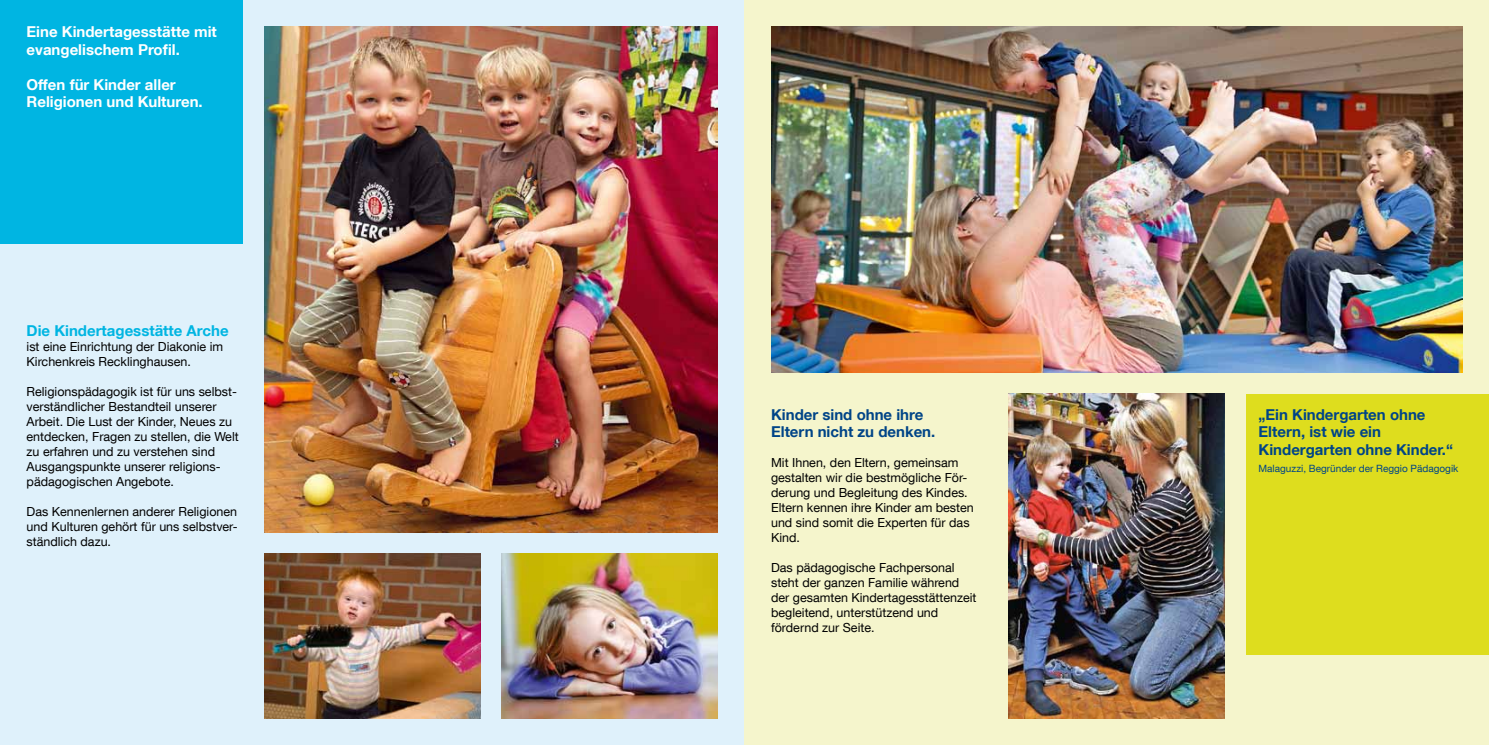
<style>
.page{position:relative;width:1489px;height:745px;background:#fff}
.page>*{position:absolute;margin:0;border:0;box-sizing:border-box;transform-origin:0 0}
.t1{font:700 15px/17.5px "Helvetica Neue LT Com";color:#004487}
.t2{font:700 15px/17.5px "Helvetica Neue LT Com";color:#fff}
.t3{font:700 15px "Helvetica Neue LT Com";color:#00b5e2}
.t4{font:12.5px/15px "Helvetica Neue LT Com";color:#000}
.t5{font:10px "Helvetica Neue LT Com";color:#004487}
</style>
<div class="page">
<div style="left:0;top:0;width:753px;height:744px;background:#dff1fb"></div>
<div style="left:744px;top:0;width:744px;height:744px;background:#f5f5cc"></div>
<img style="left:771px;top:27px;width:690px;height:345px">
<div style="left:1245px;top:393px;width:243px;height:261px;background:#dedd1e"></div>
<img style="left:1008px;top:393px;width:216px;height:325px">
<div style="left:0;top:0;width:243px;height:243px;background:#00b5e2"></div>
<img style="left:264px;top:553px;width:216px;height:165px">
<img style="left:264px;top:27px;width:454px;height:504px">
<img style="left:501px;top:553px;width:217px;height:165px">
<p class="t2" style="left:27px;top:23px;width:192px">Eine Kindertagesstätte mit evangelischem Profil.</p>
<p class="t2" style="left:27px;top:75px;width:178px">Offen für Kinder aller<br>Religionen und Kulturen.</p>
<p class="t3" style="left:27px;top:321px;width:203px">Die Kindertagesstätte Arche</p>
<p class="t4" style="left:27px;top:339px;width:198px">ist eine Einrichtung der Diakonie im<br>Kirchenkreis Recklinghausen.</p>
<p class="t4" style="left:27px;top:384px;width:214px">Religionspädagogik ist für uns selbst&shy;verständlicher Bestandteil unserer Arbeit. Die Lust der Kinder, Neues zu entdecken, Fragen zu stellen, die Welt zu erfahren und zu verstehen sind Ausgangspunkte unserer religions&shy;pädagogischen Angebote.</p>
<p class="t4" style="left:27px;top:504px;width:212px;text-align:justify">Das Kennenlernen anderer Religionen und Kulturen gehört für uns selbstver&shy;ständlich dazu.</p>
<p class="t1" style="left:771px;top:405px;width:166px">Kinder sind ohne ihre<br>Eltern nicht zu denken.</p>
<p class="t4" style="left:771px;top:454px;width:204px">Mit Ihnen, den Eltern, gemeinsam gestalten wir die bestmögliche För&shy;derung und Begleitung des Kindes.<br>Eltern kennen ihre Kinder am besten und sind somit die Experten für das<br>Kind.</p>
<p class="t4" style="left:771px;top:559px;width:207px">Das pädagogische Fachpersonal steht der ganzen Familie während der gesamten Kindertagesstättenzeit begleitend, unterstützend und fördernd zur Seite.</p>
<p class="t1" style="left:1258px;top:405px;width:196px">„Ein Kindergarten ohne<br>Eltern, ist wie ein<br>Kindergarten ohne Kinder.“</p>
<p class="t5" style="left:1258px;top:462px;width:201px">Malaguzzi, Begründer der Reggio Pädagogik</p>
</div>
